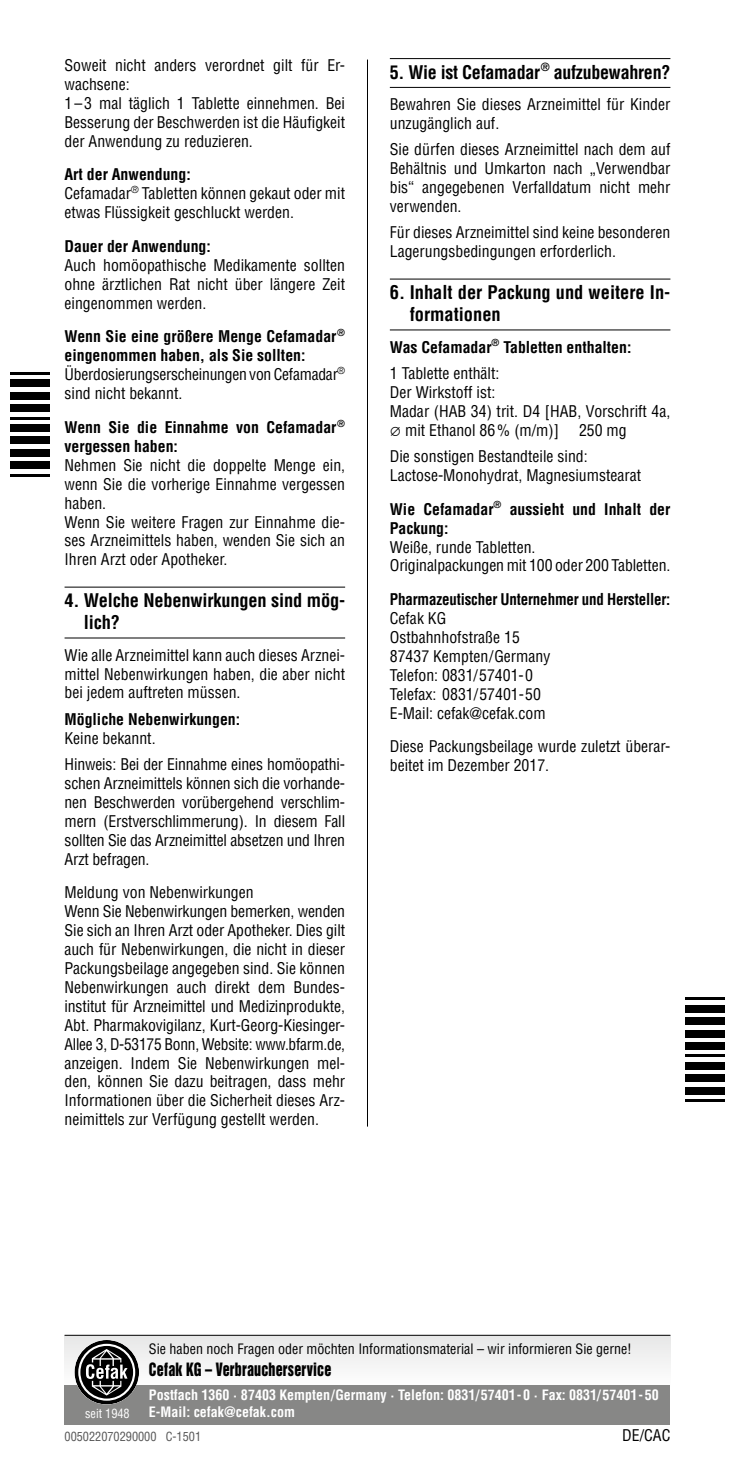
<style>
.page{position:relative;width:735px;height:1474px;background:#fff}
.page>*{position:absolute;margin:0;border:0;box-sizing:border-box;transform-origin:0 0}
.t1{font:700 condensed 18.38px/22.1px "Helvetica LT Pro";letter-spacing:-.01em;color:#000}
.t2{font:16.8px "Helvetica Inserat LT Pro";letter-spacing:.015em;color:#000;scale:.83 1}
.t3{font:condensed 15.75px/18.9px "Helvetica LT Pro";color:#000}
.t4{font:700 condensed 15.75px/18.9px "Helvetica LT Pro";color:#000}
.t5{font:700 condensed 15.75px "Helvetica LT Pro";color:#000;scale:.95 1}
.t6{font:700 condensed 14px "Helvetica LT Pro";color:#fff}
.t7{font:condensed 14px "Helvetica LT Pro";color:#000}
.t8{font:condensed 12.25px "Helvetica LT Pro";color:#565656}
.t9{font:condensed 12.25px "Helvetica LT Pro";color:#fff}
.s1{font-weight:700}
.s2{font-weight:400}
</style>
<div class="page">
<hr style="left:367px;top:60px;width:1px;height:1066px;background:#000">
<hr style="left:64px;top:587px;width:281px;height:1px;background:#000">
<hr style="left:64px;top:637px;width:281px;height:1px;background:#000">
<hr style="left:389px;top:58px;width:281px;height:1px;background:#000">
<hr style="left:389px;top:87px;width:281px;height:1px;background:#000">
<hr style="left:389px;top:279px;width:281px;height:1px;background:#000">
<hr style="left:389px;top:329px;width:281px;height:1px;background:#000">
<div style="left:64px;top:1334px;width:606px;height:52px;background:#f2f2f2"></div>
<div style="left:64px;top:1384px;width:606px;height:40px;background:#878786"></div>
<hr style="left:64px;top:1334px;width:606px;height:1px;background:#000">
<svg style="left:74px;top:1340px;width:65px;height:64px"></svg>
<hr style="left:10px;top:372px;width:40px;height:3px;background:#000">
<div style="left:10px;top:379px;width:40px;height:8px;background:#000"></div>
<div style="left:10px;top:392px;width:40px;height:7px;background:#000"></div>
<div style="left:10px;top:404px;width:40px;height:8px;background:#000"></div>
<hr style="left:10px;top:417px;width:40px;height:2px;background:#000">
<div style="left:10px;top:424px;width:40px;height:8px;background:#000"></div>
<div style="left:10px;top:437px;width:40px;height:7px;background:#000"></div>
<div style="left:10px;top:449px;width:40px;height:7px;background:#000"></div>
<div style="left:10px;top:461px;width:40px;height:8px;background:#000"></div>
<hr style="left:10px;top:474px;width:40px;height:2px;background:#000">
<hr style="left:684px;top:1099px;width:40px;height:2px;background:#000">
<div style="left:684px;top:1086px;width:40px;height:8px;background:#000"></div>
<div style="left:684px;top:1074px;width:40px;height:7px;background:#000"></div>
<div style="left:684px;top:1062px;width:40px;height:7px;background:#000"></div>
<hr style="left:684px;top:1054px;width:40px;height:3px;background:#000">
<div style="left:684px;top:1042px;width:40px;height:7px;background:#000"></div>
<div style="left:684px;top:1029px;width:40px;height:8px;background:#000"></div>
<div style="left:684px;top:1017px;width:40px;height:7px;background:#000"></div>
<div style="left:684px;top:1005px;width:40px;height:7px;background:#000"></div>
<hr style="left:684px;top:997px;width:40px;height:3px;background:#000">
<p class="t3" style="left:64px;top:56px;width:282px">Soweit nicht anders verordnet gilt für Er&shy;wachsene:<br>1–3 mal täglich 1 Tablette einnehmen. Bei Besserung der Beschwerden ist die Häufigkeit der Anwendung zu reduzieren.</p>
<p class="t3" style="left:64px;top:165px;width:282px"><span class="s1">Art der Anwendung:<br></span>Cefamadar<sup>®</sup> Tabletten können gekaut oder mit etwas Flüssigkeit geschluckt werden.</p>
<p class="t4" style="left:64px;top:236px;width:148px">Dauer der Anwendung:</p>
<p class="t3" style="left:64px;top:255px;width:282px;text-align:justify">Auch homöopathische Medikamente sollten ohne ärztlichen Rat nicht über längere Zeit eingenommen werden.</p>
<p class="t4" style="left:64px;top:327px;width:282px">Wenn Sie eine größere Menge Cefamadar<sup>® </sup>eingenommen haben, als Sie sollten:<br><span class="s2">Überdosierungserscheinungen von Cefamadar</span><sup>® </sup><span class="s2">sind nicht bekannt.</span></p>
<p class="t4" style="left:64px;top:417px;width:282px">Wenn Sie die Einnahme von Cefamadar<sup>® </sup>vergessen haben:</p>
<p class="t3" style="left:64px;top:455px;width:282px">Nehmen Sie nicht die doppelte Menge ein, wenn Sie die vorherige Einnahme vergessen haben.<br>Wenn Sie weitere Fragen zur Einnahme die&shy;ses Arzneimittels haben, wenden Sie sich an Ihren Arzt oder Apotheker.</p>
<p class="t1" style="left:84px;top:589px;width:262px;text-indent:-19px">4. Welche Nebenwirkungen sind mög&shy;lich?</p>
<p class="t3" style="left:64px;top:645px;width:282px;text-align:justify">Wie alle Arzneimittel kann auch dieses Arznei&shy;mittel Nebenwirkungen haben, die aber nicht bei jedem auftreten müssen.</p>
<p class="t4" style="left:64px;top:709px;width:177px">Mögliche Nebenwirkungen:</p>
<p class="t3" style="left:64px;top:724px;width:282px;line-height:26.2px">Keine bekannt.<br>Hinweis: Bei der Einnahme eines homöopathi-</p>
<p class="t3" style="left:64px;top:773px;width:282px;text-align:justify">schen Arzneimittels können sich die vorhande&shy;nen Beschwerden vorübergehend verschlim&shy;mern (Erstverschlimmerung). In diesem Fall sollten Sie das Arzneimittel absetzen und Ihren Arzt befragen.</p>
<p class="t3" style="left:64px;top:883px;width:282px">Meldung von Nebenwirkungen<br>Wenn Sie Nebenwirkungen bemerken, wenden Sie sich an Ihren Arzt oder Apotheker. Dies gilt auch für Nebenwirkungen, die nicht in dieser Packungsbeilage angegeben sind. Sie können Nebenwirkungen auch direkt dem Bundes&shy;institut für Arzneimittel und Medizinprodukte, Abt. Pharmakovigilanz, Kurt-Georg-Kiesinger-Allee 3, D-53175 Bonn, Website: www.bfarm.de, anzeigen. Indem Sie Nebenwirkungen mel&shy;den, können Sie dazu beitragen, dass mehr Informationen über die Sicherheit dieses Arz&shy;neimittels zur Verfügung gestellt werden.</p>
<p class="t1" style="left:389px;top:60px;width:282px">5. Wie ist Cefamadar<sup>®</sup> aufzubewahren?</p>
<p class="t3" style="left:389px;top:95px;width:282px">Bewahren Sie dieses Arzneimittel für Kinder unzugänglich auf.</p>
<p class="t3" style="left:389px;top:140px;width:282px;text-align:justify">Sie dürfen dieses Arzneimittel nach dem auf Behältnis und Umkarton nach „Verwendbar bis“ angegebenen Verfalldatum nicht mehr verwenden.</p>
<p class="t3" style="left:389px;top:223px;width:282px">Für dieses Arzneimittel sind keine besonderen<br>Lagerungsbedingungen erforderlich.</p>
<p class="t1" style="left:409px;top:281px;width:262px;text-indent:-20px">6. Inhalt der Packung und weitere In&shy;formationen</p>
<p class="t4" style="left:389px;top:333px;width:243px;line-height:26.2px">Was Cefamadar<sup>®</sup> Tabletten enthalten:<br><span class="s2">1 Tablette enthält:</span></p>
<p class="t3" style="left:389px;top:382px;width:282px">Der Wirkstoff ist:<br>Madar (HAB 34) trit. D4 [HAB, Vorschrift 4a, ∅ mit Ethanol 86% (m/m)]</p>
<p class="t3" style="left:389px;top:416px;width:238px;line-height:26.2px;text-indent:189px">250 mg<br>Die sonstigen Bestandteile sind:</p>
<p class="t3" style="left:389px;top:458px;width:282px;line-height:33.8px">Lactose-Monohydrat, Magnesiumstearat<br><span class="s1">Wie Cefamadar</span><sup>®</sup> <span class="s1">aussieht und Inhalt der</span></p>
<p class="t4" style="left:389px;top:518px;width:60px">Packung:</p>
<p class="t3" style="left:389px;top:537px;width:282px">Weiße, runde Tabletten.<br>Originalpackungen mit 100 oder 200 Tabletten.</p>
<p class="t5" style="left:389px;top:589px;width:297px">Pharmazeutischer Unternehmer und Hersteller:</p>
<p class="t3" style="left:389px;top:609px;width:162px">Cefak KG<br>Ostbahnhofstraße 15<br>87437 Kempten/Germany<br>Telefon: 0831/57401-0<br>Telefax: 0831/57401-50<br>E-Mail: cefak@cefak.com</p>
<p class="t3" style="left:389px;top:737px;width:282px">Diese Packungsbeilage wurde zuletzt überar&shy;beitet im Dezember 2017.</p>
<p class="t7" style="left:149px;top:1339px;width:484px">Sie haben noch Fragen oder möchten Informationsmaterial – wir informieren Sie gerne!</p>
<p class="t2" style="left:149px;top:1358px;width:221px">Cefak KG – Verbraucherservice</p>
<p class="t6" style="left:149px;top:1385px;width:511px">Postfach 1360 · 87403 Kempten/Germany · Telefon: 0831/57401- 0 · Fax: 0831/ 57401- 50</p>
<p class="t9" style="left:85px;top:1405px;width:46px">seit 1948</p>
<p class="t6" style="left:149px;top:1402px;width:147px">E-Mail: cefak@cefak.com</p>
<p class="t8" style="left:64px;top:1428px;width:138px">005022070290000 C-1501</p>
<p class="t3" style="left:622px;top:1425px;width:50px">DE/CAC</p>
</div>
